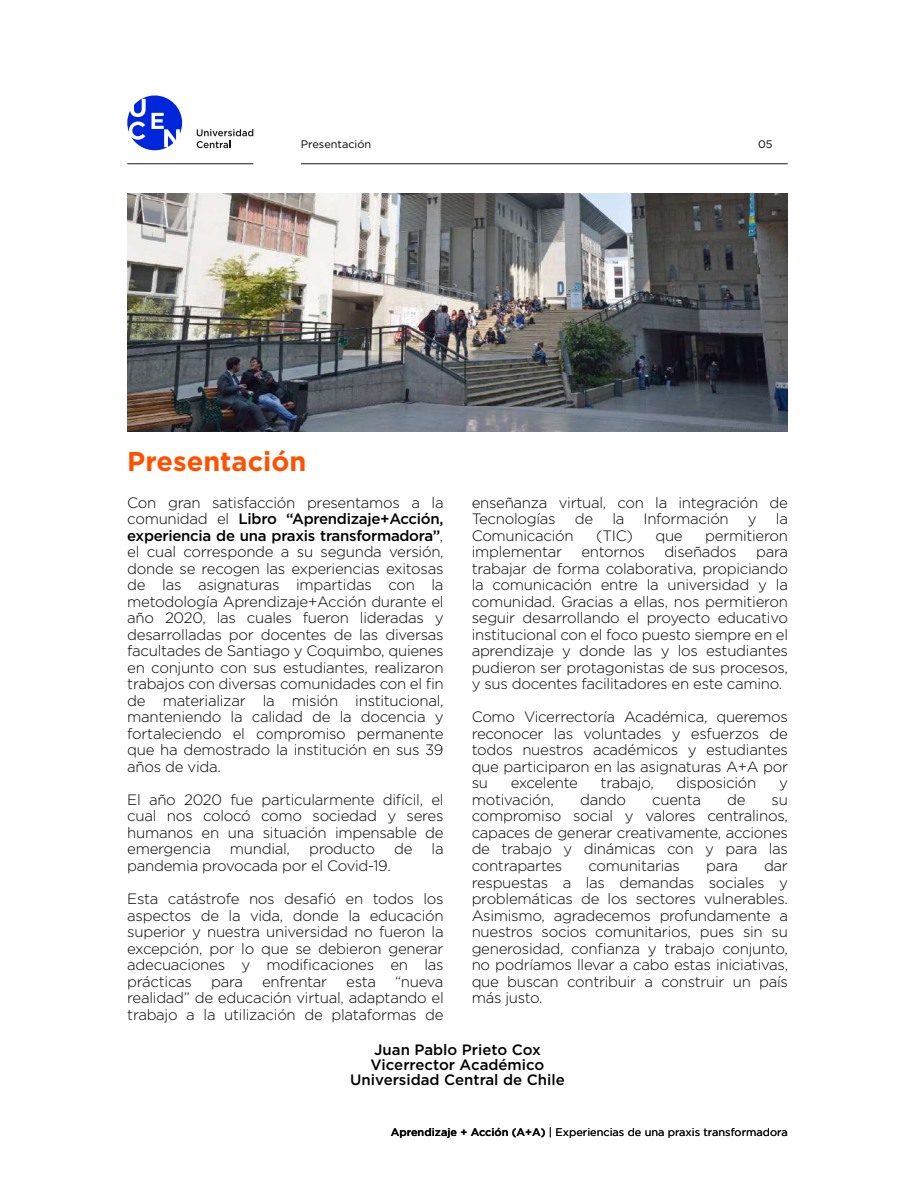
<style>
.page{position:relative;width:915px;height:1191px;background:#fff}
.page>*{position:absolute;margin:0;border:0;box-sizing:border-box;transform-origin:0 0}
.t1{font:700 27.15px "Gotham";color:#ff5000}
.t2{font:300 15px/16.5px "Gotham";letter-spacing:-.02em;color:#000;text-align:justify}
.t3{font:500 15px/15px "Gotham";color:#000;text-align:center}
.t4{font:10.95px "Gotham";color:#000}
.s1{font-weight:500}
</style>
<div class="page">
<img style="left:127px;top:194px;width:660px;height:238px">
<svg style="left:197px;top:129px;width:56px;height:19px"></svg>
<svg style="left:127px;top:95px;width:55px;height:55px"></svg>
<hr style="left:301px;top:163px;width:486px;height:1px;background:#1a1718">
<hr style="left:127px;top:163px;width:126px;height:1px;background:#1a1718">
<p class="t4" style="left:301px;top:137px;width:72px">Presentación</p>
<p class="t4" style="left:757px;top:137px;width:16px">05</p>
<h1 class="t1" style="left:127px;top:443px;width:180px">Presentación</h1>
<p class="t2" style="left:127px;top:494px;width:318px">Con gran satisfacción presentamos a la comunidad el <span class="s1">Libro “Aprendizaje+Acción, experiencia de una praxis transformadora”</span>, el cual corresponde a su segunda versión, donde se recogen las experiencias exitosas de las asignaturas impartidas con la metodología Aprendizaje+Acción durante el año 2020, las cuales fueron lideradas y desarrolladas por docentes de las diversas facultades de Santiago y Coquimbo, quienes en conjunto con sus estudiantes, realizaron trabajos con diversas comunidades con el fin de materializar la misión institucional, manteniendo la calidad de la docencia y fortaleciendo el compromiso permanente que ha demostrado la institución en sus 39 años de vida.</p>
<p class="t2" style="left:127px;top:791px;width:318px">El año 2020 fue particularmente difícil, el cual nos colocó como sociedad y seres humanos en una situación impensable de emergencia</p>
<p class="t2" style="left:471px;top:494px;width:318px">enseñanza virtual, con la integración de<br>Tecnologías</p>
<p class="t2" style="left:574px;top:510px;width:20px">de</p>
<p class="t2" style="left:612px;top:510px;width:14px">la</p>
<p class="t2" style="left:643px;top:510px;width:87px">Información</p>
<p class="t2" style="left:747px;top:510px;width:10px">y</p>
<p class="t2" style="left:775px;top:510px;width:14px">la</p>
<p class="t2" style="left:471px;top:527px;width:103px">Comunicación</p>
<p class="t2" style="left:596px;top:527px;width:38px">(TIC)</p>
<p class="t2" style="left:655px;top:527px;width:29px">que</p>
<p class="t2" style="left:705px;top:527px;width:84px">permitieron</p>
<p class="t2" style="left:471px;top:543px;width:92px">implementar</p>
<p class="t2" style="left:581px;top:543px;width:65px">entornos</p>
<p class="t2" style="left:664px;top:543px;width:74px">diseñados</p>
<p class="t2" style="left:471px;top:543px;width:318px;text-indent:284px">para trabajar de forma colaborativa, propiciando la comunicación entre la universidad y la comunidad. Gracias a ellas, nos permitieron seguir desarrollando el proyecto educativo institucional con el foco puesto siempre en el aprendizaje y donde las y los estudiantes pudieron ser protagonistas de sus procesos, y sus docentes facilitadores en este camino.</p>
<p class="t2" style="left:471px;top:708px;width:318px">Como Vicerrectoría Académica, queremos reconocer las voluntades y esfuerzos de todos nuestros académicos y estudiantes que participaron en las asignaturas A+A por su</p>
<p class="t2" style="left:510px;top:774px;width:69px">excelente</p>
<p class="t2" style="left:600px;top:774px;width:55px">trabajo,</p>
<p class="t2" style="left:676px;top:774px;width:81px">disposición</p>
<p class="t2" style="left:778px;top:774px;width:10px">y</p>
<p class="t2" style="left:471px;top:791px;width:84px">motivación,</p>
<p class="t2" style="left:580px;top:791px;width:48px">dando</p>
<p class="t2" style="left:652px;top:791px;width:50px">cuenta</p>
<p class="t2" style="left:727px;top:791px;width:20px">de</p>
<p class="t2" style="left:471px;top:791px;width:318px;text-indent:300px">su compromiso social y valores centralinos, capaces de generar creativamente, acciones de trabajo y dinámicas con y para las contrapartes</p>
<p class="t2" style="left:230px;top:840px;width:62px">mundial,</p>
<p class="t2" style="left:309px;top:840px;width:68px">producto</p>
<p class="t2" style="left:394px;top:840px;width:20px">de</p>
<p class="t2" style="left:431px;top:840px;width:14px">la</p>
<p class="t2" style="left:127px;top:857px;width:265px">pandemia provocada por el Covid-19.</p>
<p class="t2" style="left:127px;top:890px;width:318px">Esta catástrofe nos desafió en todos los aspectos de la vida, donde la educación superior y nuestra universidad no fueron la excepción, por lo que se debieron generar adecuaciones y modificaciones en las prácticas</p>
<p class="t2" style="left:471px;top:857px;width:318px;text-indent:292px">dar respuestas a las demandas sociales y problemáticas de los sectores vulnerables.<br>Asimismo, agradecemos profundamente a nuestros socios comunitarios, pues sin su generosidad, confianza y trabajo conjunto, no podríamos llevar a cabo estas iniciativas, que buscan contribuir a construir un país más justo.</p>
<p class="t2" style="left:588px;top:857px;width:93px">comunitarias</p>
<p class="t2" style="left:705px;top:857px;width:33px">para</p>
<p class="t2" style="left:211px;top:972px;width:33px">para</p>
<p class="t2" style="left:262px;top:972px;width:67px">enfrentar</p>
<p class="t2" style="left:346px;top:972px;width:31px">esta</p>
<p class="t2" style="left:127px;top:972px;width:318px;text-indent:268px">“nueva realidad” de educación virtual, adaptando el trabajo a la utilización de plataformas de</p>
<p class="t3" style="left:350px;top:1042px;width:216px">Juan Pablo Prieto Cox<br>Vicerrector Académico<br>Universidad Central de Chile</p>
<p class="t4" style="left:390px;top:1125px;width:398px"><span class="s1">Aprendizaje + Acción (A+A)</span> | Experiencias de una praxis transformadora</p>
</div>
